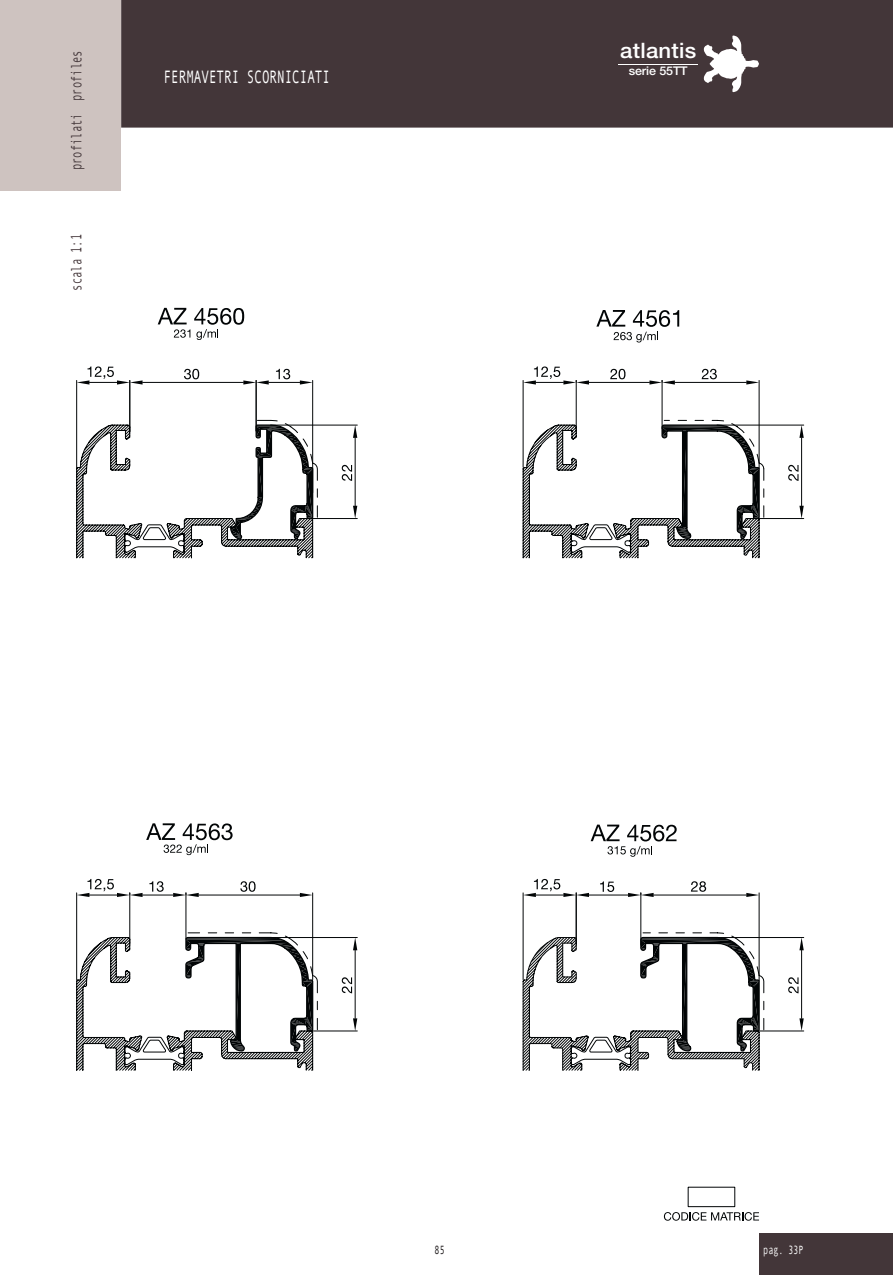
<style>
.page{position:relative;width:893px;height:1276px;background:#fff}
.page>*{position:absolute;margin:0;border:0;box-sizing:border-box;transform-origin:0 0}
.t1{font:500 21.3px "Helvetica Neue";letter-spacing:.01em;color:#fff;scale:1.04 1}
.t2{font:18px "Andale Mono";color:#fff;scale:.7 1}
.t3{font:15px "Andale Mono";color:#433639;scale:.7 1}
.t4{font:500 12px "Helvetica Neue";letter-spacing:-.01em;color:#fff;scale:1.04 1}
.t5{font:12px "Andale Mono";color:#fff;scale:.7 1}
.t6{font:12px "Andale Mono";color:#231f20;scale:.7 1}
</style>
<div class="page">
<div style="left:1px;top:1px;width:120px;height:190px;background:#cec3c0"></div>
<div style="left:121px;top:1px;width:771px;height:127px;background:#433639"></div>
<div style="left:759px;top:1233px;width:133px;height:42px;background:#433639"></div>
<svg style="left:704px;top:35px;width:55px;height:57px"></svg>
<hr style="left:618px;top:64px;width:80px;height:1px;background:#fff">
<svg style="left:664px;top:1212px;width:95px;height:8px"></svg>
<svg style="left:760px;top:937px;width:44px;height:95px"></svg>
<svg style="left:158px;top:308px;width:86px;height:32px"></svg>
<svg style="left:764px;top:424px;width:40px;height:95px"></svg>
<svg style="left:799px;top:425px;width:5px;height:13px"></svg>
<svg style="left:799px;top:506px;width:5px;height:12px"></svg>
<svg style="left:788px;top:465px;width:10px;height:16px"></svg>
<svg style="left:534px;top:366px;width:230px;height:153px"></svg>
<svg style="left:596px;top:310px;width:83px;height:32px"></svg>
<svg style="left:76px;top:380px;width:684px;height:690px"></svg>
<svg style="left:300px;top:380px;width:13px;height:4px"></svg>
<svg style="left:276px;top:369px;width:14px;height:10px"></svg>
<hr style="left:256px;top:380px;width:1px;height:51px;background:#020506">
<hr style="left:143px;top:382px;width:100px;height:1px;background:#020506">
<svg style="left:243px;top:380px;width:26px;height:4px"></svg>
<svg style="left:184px;top:369px;width:15px;height:10px"></svg>
<hr style="left:130px;top:380px;width:1px;height:52px;background:#020506">
<hr style="left:76px;top:380px;width:1px;height:88px;background:#020506">
<svg style="left:77px;top:366px;width:66px;height:18px"></svg>
<hr style="left:355px;top:438px;width:1px;height:68px;background:#020506">
<hr style="left:271px;top:425px;width:86px;height:1px;background:#020506">
<hr style="left:312px;top:518px;width:45px;height:1px;background:#020506">
<p class="t3" style="left:68px;top:170px;width:173px;rotate:-90deg">profilati profiles</p>
<p class="t3" style="left:68px;top:291px;width:82px;rotate:-90deg">scala 1:1</p>
<p class="t2" style="left:164px;top:67px;width:239px">FERMAVETRI SCORNICIATI</p>
<h1 class="t1" style="left:620px;top:43px;width:75px">atlantis</h1>
<p class="t4" style="left:629px;top:67px;width:58px">serie 55TT</p>
<p class="t6" style="left:435px;top:1243px;width:16px">85</p>
<p class="t5" style="left:763px;top:1243px;width:59px">pag. 33P</p>
</div>
